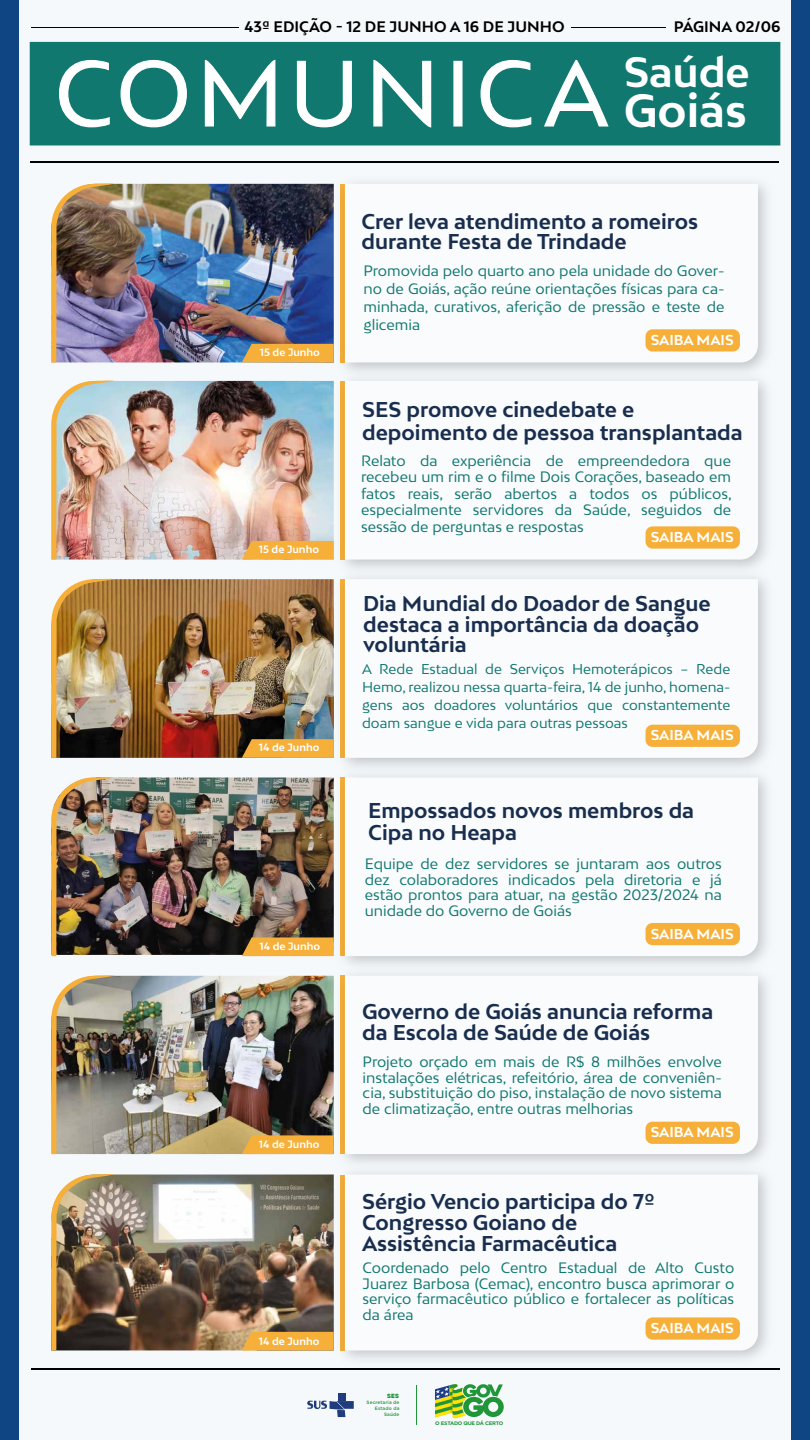
<style>
.page{position:relative;width:810px;height:1440px;background:#fff}
.page>*{position:absolute;margin:0;border:0;box-sizing:border-box;transform-origin:0 0}
.t1{font:700 44.1px "Bw Mitga";color:#fff}
.t2{font:700 40.12px "Bw Mitga";color:#fff}
.t3{font:700 20.25px/21.1px "Bw Mitga";color:#192e4e}
.t4{font:700 14.4px "Bw Mitga";color:#000}
.t5{font:14.25px/15.7px "Bw Mitga";color:#117870;text-align:justify}
.t6{font:700 13.58px "Bw Mitga";color:#fff}
.t7{font:13.5px/18.1px "Bw Mitga";color:#117870;text-align:justify}
.t8{font:700 10.05px "Bw Mitga";color:#fff}
.t9{font:5.78px "Heavitas";color:#209638}
.t10{font:700 5.1px "Gotham";letter-spacing:-.045em;color:#209638;scale:1.05 1}
.t11{font:500 4.72px/5.7px "Gotham";letter-spacing:.025em;color:#209638;text-align:right}
</style>
<div class="page">
<div style="left:7px;top:0;width:795px;height:1440px;background:#f6f9fc"></div>
<div style="left:0;top:0;width:19px;height:1440px;background:#0f4582"></div>
<div style="left:791px;top:0;width:19px;height:1440px;background:#0f4582"></div>
<div style="left:30px;top:42px;width:750px;height:104px;background:#117870;border:3px solid #117870"></div>
<hr style="left:31px;top:27px;width:207px;height:1px;background:#000">
<hr style="left:571px;top:27px;width:95px;height:1px;background:#000">
<hr style="left:30px;top:161px;width:749px;height:1px;background:#000">
<svg style="left:59px;top:59px;width:51px;height:69px"></svg>
<svg style="left:120px;top:59px;width:67px;height:69px"></svg>
<svg style="left:204px;top:59px;width:72px;height:68px"></svg>
<svg style="left:296px;top:60px;width:56px;height:68px"></svg>
<svg style="left:373px;top:59px;width:59px;height:69px"></svg>
<div style="left:453px;top:61px;width:10px;height:66px;background:#fff;border:1px solid #fff"></div>
<svg style="left:480px;top:59px;width:52px;height:69px"></svg>
<svg style="left:544px;top:59px;width:65px;height:68px"></svg>
<hr style="left:31px;top:1368px;width:749px;height:2px;background:#000">
<img style="left:331px;top:182px;width:436px;height:185px">
<svg style="left:345px;top:184px;width:413px;height:178px"></svg>
<img style="left:116px;top:184px;width:218px;height:178px">
<img style="left:51px;top:183px;width:65px;height:179px">
<div style="left:646px;top:329px;width:94px;height:23px;background:#f6b03a;border-radius:7px"></div>
<div style="left:242px;top:344px;width:92px;height:18px;background:#f6b03a"></div>
<img style="left:331px;top:367px;width:436px;height:199px">
<svg style="left:345px;top:381px;width:413px;height:179px"></svg>
<img style="left:116px;top:381px;width:218px;height:179px">
<img style="left:51px;top:380px;width:65px;height:180px">
<div style="left:646px;top:526px;width:94px;height:23px;background:#f6b03a;border-radius:7px"></div>
<svg style="left:242px;top:541px;width:92px;height:19px;background:#f2b043"></svg>
<img style="left:340px;top:566px;width:427px;height:198px">
<svg style="left:345px;top:579px;width:413px;height:179px"></svg>
<img style="left:116px;top:579px;width:218px;height:179px">
<img style="left:51px;top:578px;width:65px;height:180px">
<div style="left:646px;top:725px;width:94px;height:22px;background:#f6b03a;border-radius:7px"></div>
<svg style="left:242px;top:739px;width:92px;height:19px;background:#e6a538"></svg>
<img style="left:331px;top:764px;width:436px;height:198px">
<svg style="left:345px;top:777px;width:413px;height:179px"></svg>
<img style="left:116px;top:777px;width:218px;height:178px">
<img style="left:51px;top:777px;width:65px;height:179px">
<div style="left:646px;top:923px;width:94px;height:22px;background:#f6b03a;border-radius:7px"></div>
<svg style="left:242px;top:937px;width:92px;height:19px;background:#e5a437"></svg>
<img style="left:331px;top:962px;width:436px;height:199px">
<svg style="left:345px;top:976px;width:413px;height:178px"></svg>
<img style="left:116px;top:976px;width:218px;height:178px">
<img style="left:51px;top:975px;width:65px;height:179px">
<div style="left:646px;top:1122px;width:94px;height:22px;background:#f6b03a;border-radius:7px"></div>
<svg style="left:242px;top:1135px;width:92px;height:19px;background:#efad3c"></svg>
<img style="left:331px;top:1161px;width:436px;height:198px">
<svg style="left:345px;top:1175px;width:413px;height:175px"></svg>
<img style="left:116px;top:1175px;width:218px;height:175px">
<img style="left:51px;top:1174px;width:65px;height:176px">
<div style="left:646px;top:1317px;width:94px;height:23px;background:#f6b03a;border-radius:7px"></div>
<div style="left:242px;top:1332px;width:92px;height:18px;background:#f6b03a"></div>
<div style="left:338px;top:1393px;width:8px;height:7px;background:#1f3c7d"></div>
<svg style="left:307px;top:1401px;width:47px;height:16px"></svg>
<hr style="left:416px;top:1385px;width:1px;height:40px;background:#209638">
<svg style="left:435px;top:1384px;width:69px;height:35px"></svg>
<p class="t4" style="left:245px;top:17px;width:321px">43ª EDIÇÃO - 12 DE JUNHO A 16 DE JUNHO</p>
<p class="t4" style="left:674px;top:17px;width:108px">PÁGINA 02/06</p>
<h2 class="t2" style="left:624px;top:45px;width:127px">Saúde</h2>
<h1 class="t1" style="left:624px;top:81px;width:125px">Goiás</h1>
<p class="t8" style="left:260px;top:345px;width:62px">15 de Junho</p>
<p class="t8" style="left:259px;top:543px;width:62px">15 de Junho</p>
<p class="t8" style="left:259px;top:741px;width:62px">14 de Junho</p>
<p class="t8" style="left:260px;top:940px;width:62px">14 de Junho</p>
<p class="t8" style="left:259px;top:1137px;width:62px">14 de Junho</p>
<p class="t8" style="left:259px;top:1334px;width:62px">14 de Junho</p>
<h3 class="t3" style="left:362px;top:211px;width:338px;line-height:20.1px">Crer leva atendimento a romeiros durante Festa de Trindade</h3>
<p class="t5" style="left:363px;top:261px;width:363px;line-height:18.1px">Promovida pelo quarto ano pela unidade do Gover&shy;no de Goiás, ação reúne orientações físicas para ca&shy;minhada, curativos, aferição de pressão e teste de glicemia</p>
<p class="t6" style="left:651px;top:331px;width:85px">SAIBA MAIS</p>
<h3 class="t3" style="left:362px;top:397px;width:382px;line-height:23.1px">SES promove cinedebate e depoimento de pessoa transplantada</h3>
<p class="t5" style="left:361px;top:452px;width:372px;line-height:16.6px">Relato da experiência de empreendedora que recebeu um rim e o filme Dois Corações, baseado em fatos reais, serão abertos a todos os públicos, especialmente servidores da Saúde, seguidos de sessão de perguntas e respostas</p>
<p class="t6" style="left:651px;top:528px;width:85px">SAIBA MAIS</p>
<h3 class="t3" style="left:363px;top:593px;width:349px;line-height:20.4px">Dia Mundial do Doador de Sangue destaca a importância da doação voluntária</h3>
<p class="t7" style="left:362px;top:660px;width:370px">A Rede Estadual de Serviços Hemoterápicos – Rede Hemo, realizou nessa quarta-feira, 14 de junho, homena&shy;gens aos doadores voluntários que constantemente doam sangue e vida para outras pessoas</p>
<p class="t6" style="left:651px;top:726px;width:85px">SAIBA MAIS</p>
<h3 class="t3" style="left:368px;top:799px;width:327px;line-height:21.4px">Empossados novos membros da<br>Cipa no Heapa</h3>
<p class="t5" style="left:365px;top:855px;width:359px">Equipe de dez servidores se juntaram aos outros dez colaboradores indicados pela diretoria e já estão prontos para atuar, na gestão 2023/2024 na unidade do Governo de Goiás</p>
<p class="t6" style="left:651px;top:925px;width:85px">SAIBA MAIS</p>
<h3 class="t3" style="left:362px;top:1001px;width:353px">Governo de Goiás anuncia reforma da Escola de Saúde de Goiás</h3>
<p class="t5" style="left:363px;top:1053px;width:361px">Projeto orçado em mais de R$ 8 milhões envolve instalações elétricas, refeitório, área de conveniên&shy;cia, substituição do piso, instalação de novo sistema de climatização, entre outras melhorias</p>
<p class="t6" style="left:651px;top:1123px;width:85px">SAIBA MAIS</p>
<h3 class="t3" style="left:362px;top:1190px;width:294px">Sérgio Vencio participa do 7º<br>Congresso Goiano de<br>Assistência Farmacêutica</h3>
<p class="t5" style="left:363px;top:1259px;width:373px">Coordenado pelo Centro Estadual de Alto Custo Juarez Barbosa (Cemac), encontro busca aprimorar o serviço farmacêutico público e fortalecer as políticas da área</p>
<p class="t6" style="left:651px;top:1319px;width:85px">SAIBA MAIS</p>
<p class="t9" style="left:387px;top:1393px;width:14px">SES</p>
<p class="t11" style="left:367px;top:1400px;width:34px">Secretaria de<br>Estado da<br>Saúde</p>
<p class="t10" style="left:435px;top:1421px;width:66px">O ESTADO QUE DÁ CERTO</p>
</div>
